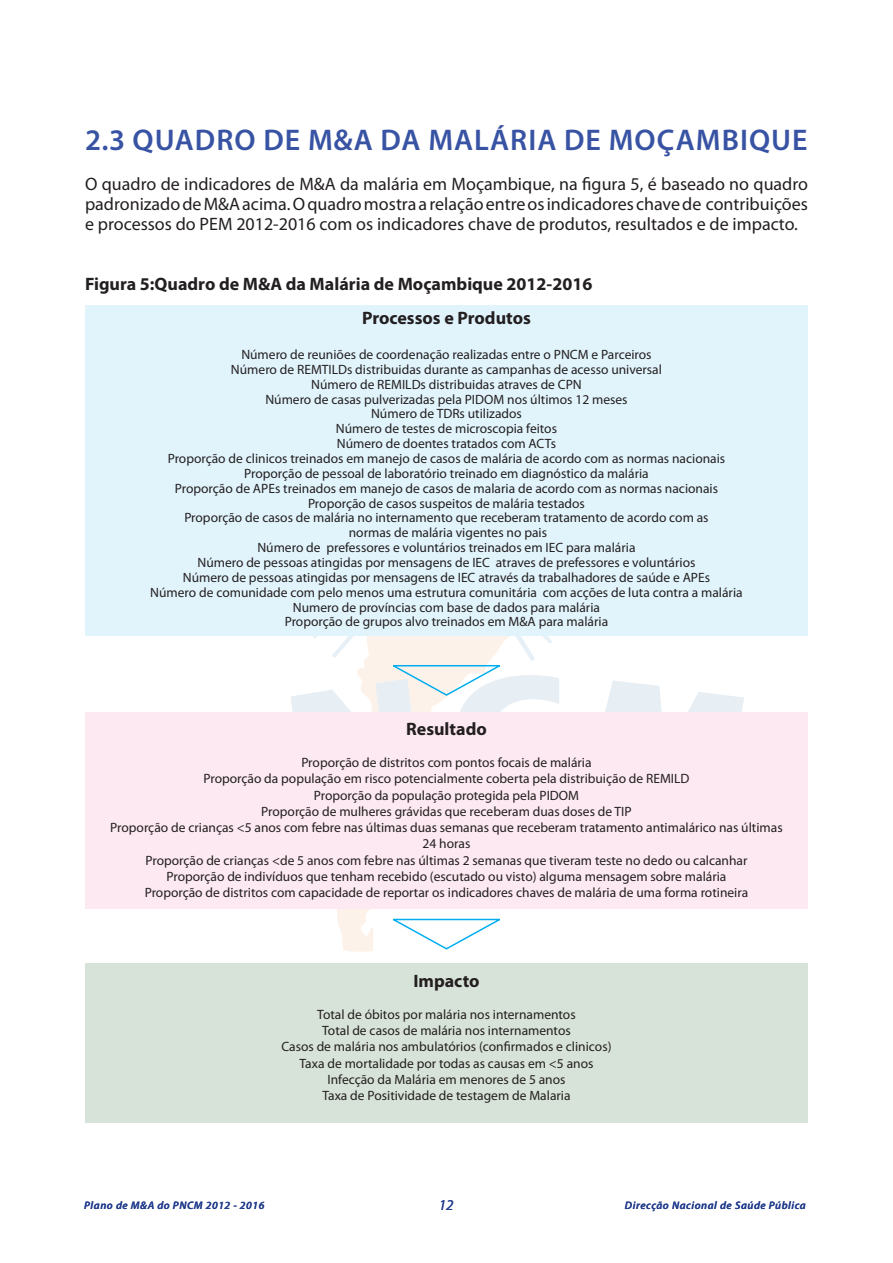
<style>
.page{position:relative;width:893px;height:1263px;background:#fff}
.page>*{position:absolute;margin:0;border:0;box-sizing:border-box;transform-origin:0 0}
.t1{font:600 30px "Myriad Pro";color:#3853a3}
.t2{font:18px/20px "Myriad Pro";color:#231f20;text-align:justify}
.t3{font:700 18px/34.7px "Myriad Pro";color:#231f20}
.t4{font:italic 15px "Myriad Pro";color:#253f8e}
.t5{font:13.5px/14.9px "Myriad Pro";color:#231f20;text-align:center}
.t6{font:italic 600 10.95px "Myriad Pro";letter-spacing:.05em;color:#253f8e}
</style>
<div class="page">
<svg style="left:266px;top:662px;width:381px;height:290px"></svg>
<svg style="left:266px;top:669px;width:478px;height:43px"></svg>
<svg style="left:313px;top:636px;width:239px;height:26px;fill:#fdf2ea"></svg>
<div style="left:85px;top:305px;width:723px;height:331px;background:#e1f4fc"></div>
<svg style="left:391px;top:664px;width:114px;height:33px"></svg>
<div style="left:85px;top:712px;width:723px;height:196px;background:#fce9f1"></div>
<svg style="left:391px;top:917px;width:114px;height:33px"></svg>
<div style="left:85px;top:963px;width:723px;height:160px;background:#d7e3d8"></div>
<h1 class="t1" style="left:85px;top:121px;width:91px">2.3 QUADRO</h1>
<h1 class="t1" style="left:263px;top:121px;width:184px">DE M&amp;A DA MALÁRIA</h1>
<h1 class="t1" style="left:564px;top:121px;width:91px">DE MOÇAMBIQUE</h1>
<p class="t2" style="left:85px;top:174px;width:724px">O quadro de indicadores de M&amp;A da malária em Moçambique, na figura 5, é baseado no quadro padronizado de M&amp;A acima. O quadro mostra a relação entre os indicadores chave de contribuições e processos do PEM 2012-2016 com os indicadores chave de produtos, resultados e de impacto.</p>
<h2 class="t3" style="left:362px;top:266px;width:232px;text-indent:-277px">Figura 5:Quadro de M&amp;A da Malária de Moçambique 2012-2016<br>Processos e Produtos</h2>
<p class="t5" style="left:150px;top:347px;width:594px">Número de reuniões de coordenação realizadas entre o PNCM e Parceiros<br>Número de REMTILDs distribuidas durante as campanhas de acesso universal<br>Número de REMILDs distribuidas atraves de CPN<br>Número de casas pulverizadas pela PIDOM nos últimos 12 meses<br>Número de TDRs utilizados<br>Número de testes de microscopia feitos<br>Número de doentes tratados com ACTs<br>Proporção de clinicos treinados em manejo de casos de malária de acordo com as normas nacionais Proporção de pessoal de laboratório treinado em diagnóstico da malária<br>Proporção de APEs treinados em manejo de casos de malaria de acordo com as normas nacionais Proporção de casos suspeitos de malária testados<br>Proporção de casos de malária no internamento que receberam tratamento de acordo com as<br>normas de malária vigentes no pais<br>Número de prefessores e voluntários treinados em IEC para malária<br>Número de pessoas atingidas por mensagens de IEC atraves de prefessores e voluntários<br>Número de pessoas atingidas por mensagens de IEC através da trabalhadores de saúde e APEs<br>Número de comunidade com pelo menos uma estrutura comunitária com acções de luta contra a malária Numero de províncias com base de dados para malária<br>Proporção de grupos alvo treinados em M&amp;A para malária</p>
<h2 class="t3" style="left:406px;top:711px;width:82px">Resultado</h2>
<p class="t5" style="left:110px;top:754px;width:674px;line-height:16.2px">Proporção de distritos com pontos focais de malária<br>Proporção da população em risco potencialmente coberta pela distribuição de REMILD<br>Proporção da população protegida pela PIDOM<br>Proporção de mulheres grávidas que receberam duas doses de TIP<br>Proporção de crianças &lt;5 anos com febre nas últimas duas semanas que receberam tratamento antimalárico nas últimas 24 horas<br>Proporção de crianças &lt;de 5 anos com febre nas últimas 2 semanas que tiveram teste no dedo ou calcanhar<br>Proporção de indivíduos que tenham recebido (escutado ou visto) alguma mensagem sobre malária<br>Proporção de distritos com capacidade de reportar os indicadores chaves de malária de uma forma rotineira</p>
<h2 class="t3" style="left:413px;top:962px;width:68px">Impacto</h2>
<p class="t5" style="left:281px;top:1006px;width:332px;line-height:16.2px">Total de óbitos por malária nos internamentos<br>Total de casos de malária nos internamentos<br>Casos de malária nos ambulatórios (confirmados e clinicos)<br>Taxa de mortalidade por todas as causas em &lt;5 anos Infecção da Malária em menores de 5 anos<br>Taxa de Positividade de testagem de Malaria</p>
<p class="t6" style="left:84px;top:1198px;width:182px">Plano de M&amp;A do PNCM 2012 - 2016</p>
<p class="t4" style="left:439px;top:1196px;width:16px">12</p>
<p class="t6" style="left:625px;top:1198px;width:183px">Direcção Nacional de Saúde Pública</p>
</div>
